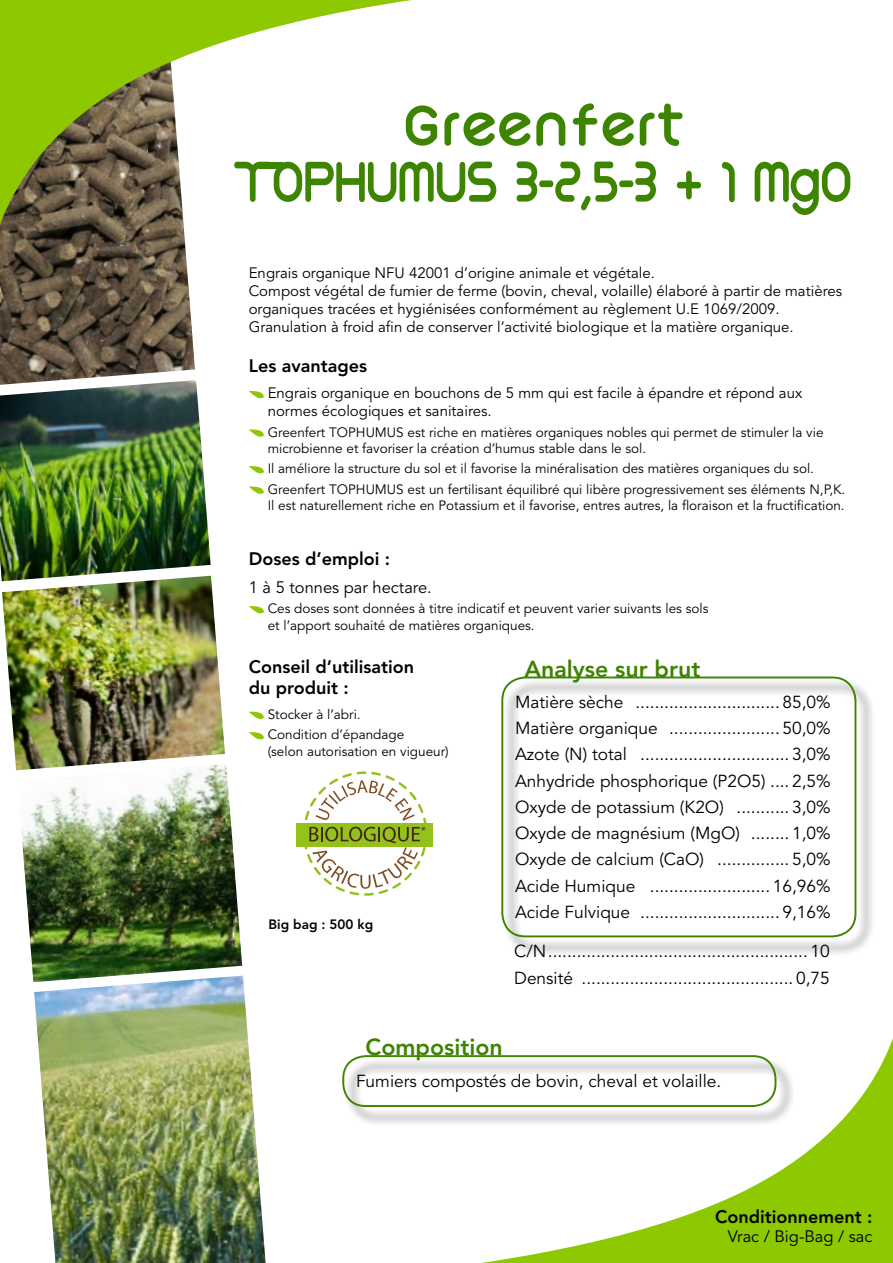
<style>
.page{position:relative;width:893px;height:1263px;background:#fff}
.page>*{position:absolute;margin:0;border:0;box-sizing:border-box;transform-origin:0 0}
.t1{font:500 74.4px/56.2px "cjust";letter-spacing:-.05em;color:#3d8400;text-align:center}
.t2{font:800 23.1px "Avenir";color:#3d8400}
.t3{font:800 18px/21.6px "Avenir";color:#000}
.t4{font:17.25px/26.2px "Avenir";color:#000;text-align:justify}
.t5{font:16.5px "Avenir";color:#000}
.t6{font:15px/18px "Avenir";color:#000}
.t7{font:13.5px/16.2px "Avenir";color:#000}
.t8{font:800 13.5px "Avenir";color:#000}
</style>
<div class="page">
<img style="left:34px;top:975px;width:232px;height:288px">
<img style="left:0;top:285px;width:195px;height:95px">
<img style="left:0;top:380px;width:211px;height:201px">
<img style="left:17px;top:766px;width:225px;height:216px">
<img style="left:2px;top:576px;width:223px;height:194px">
<svg style="left:0;top:0;width:412px;height:285px"></svg>
<svg style="left:481px;top:1038px;width:412px;height:225px"></svg>
<svg style="left:249px;top:391px;width:15px;height:8px"></svg>
<svg style="left:249px;top:429px;width:15px;height:8px"></svg>
<svg style="left:249px;top:466px;width:15px;height:8px"></svg>
<svg style="left:249px;top:486px;width:15px;height:8px"></svg>
<svg style="left:249px;top:711px;width:15px;height:8px"></svg>
<svg style="left:249px;top:732px;width:15px;height:8px"></svg>
<svg style="left:249px;top:606px;width:15px;height:8px"></svg>
<div style="left:503px;top:679px;width:372px;height:277px;background:#000;opacity:.75"></div>
<div style="left:501px;top:676px;width:355px;height:261px;border:2px solid #3d8400;border-radius:23px"></div>
<div style="left:345px;top:1058px;width:450px;height:68px;background:#000;opacity:.75"></div>
<div style="left:342px;top:1055px;width:434px;height:52px;border:2px solid #3d8400;border-radius:22px"></div>
<div style="left:296px;top:823px;width:137px;height:23px;background:#94c11a"></div>
<svg style="left:303px;top:771px;width:124px;height:125px"></svg>
<div style="left:259px;top:162px;width:24px;height:6px;background:#3d8400"></div>
<h1 class="t1" style="left:232px;top:97px;width:623px">Greenfert<br>TOPHUMUS 3-2,5-3 + 1 MgO</h1>
<p class="t6" style="left:249px;top:264px;width:595px">Engrais organique NFU 42001 d’origine animale et végétale.<br>Compost végétal de fumier de ferme (bovin, cheval, volaille) élaboré à partir de matières organiques tracées et hygiénisées conformément au règlement U.E 1069/2009.<br>Granulation à froid afin de conserver l’activité biologique et la matière organique.</p>
<h3 class="t3" style="left:249px;top:355px;width:120px">Les avantages</h3>
<p class="t6" style="left:268px;top:384px;width:536px">Engrais organique en bouchons de 5 mm qui est facile à épandre et répond aux normes écologiques et sanitaires.</p>
<p class="t7" style="left:268px;top:424px;width:557px">Greenfert TOPHUMUS est riche en matières organiques nobles qui permet de stimuler la vie microbienne et favoriser la création d’humus stable dans le sol.</p>
<p class="t7" style="left:268px;top:459px;width:579px;line-height:20.4px">Il améliore la structure du sol et il favorise la minéralisation des matières organiques du sol.<br>Greenfert TOPHUMUS est un fertilisant équilibré qui libère progressivement ses éléments N,P,K.</p>
<p class="t7" style="left:268px;top:498px;width:578px">Il est naturellement riche en Potassium et il favorise, entres autres, la floraison et la fructification.</p>
<h3 class="t3" style="left:249px;top:547px;width:143px">Doses d’emploi :</h3>
<p class="t5" style="left:249px;top:578px;width:185px">1 à 5 tonnes par hectare.</p>
<p class="t7" style="left:268px;top:601px;width:442px">Ces doses sont données à titre indicatif et peuvent varier suivants les sols et l’apport souhaité de matières organiques.</p>
<h3 class="t3" style="left:249px;top:655px;width:167px">Conseil d’utilisation du produit :</h3>
<p class="t7" style="left:268px;top:704px;width:138px;line-height:20.4px">Stocker à l’abri.<br>Condition d’épandage</p>
<p class="t7" style="left:268px;top:743px;width:183px">(selon autorisation en vigueur)</p>
<p class="t8" style="left:269px;top:917px;width:106px">Big bag : 500 kg</p>
<h2 class="t2" style="left:525px;top:655px;width:177px">Analyse sur brut</h2>
<p class="t4" style="left:515px;top:689px;width:317px">Matière sèche .............................. 85,0% Matière organique ....................... 50,0% Azote (N) total ............................... 3,0% Anhydride phosphorique (P2O5) .... 2,5% Oxyde de potassium (K2O) ........... 3,0% Oxyde de magnésium (MgO) ........ 1,0% Oxyde de calcium (CaO) ............... 5,0% Acide Humique ......................... 16,96% Acide Fulvique ............................. 9,16%</p>
<p class="t4" style="left:514px;top:939px;width:317px">C/N...................................................... 10<br>Densité ............................................ 0,75</p>
<h2 class="t2" style="left:366px;top:1033px;width:139px">Composition</h2>
<p class="t4" style="left:356px;top:1068px;width:367px">Fumiers compostés de bovin, cheval et volaille.</p>
<h3 class="t3" style="left:715px;top:1205px;width:159px">Conditionnement :</h3>
<p class="t5" style="left:728px;top:1227px;width:146px">Vrac / Big-Bag / sac</p>
</div>
